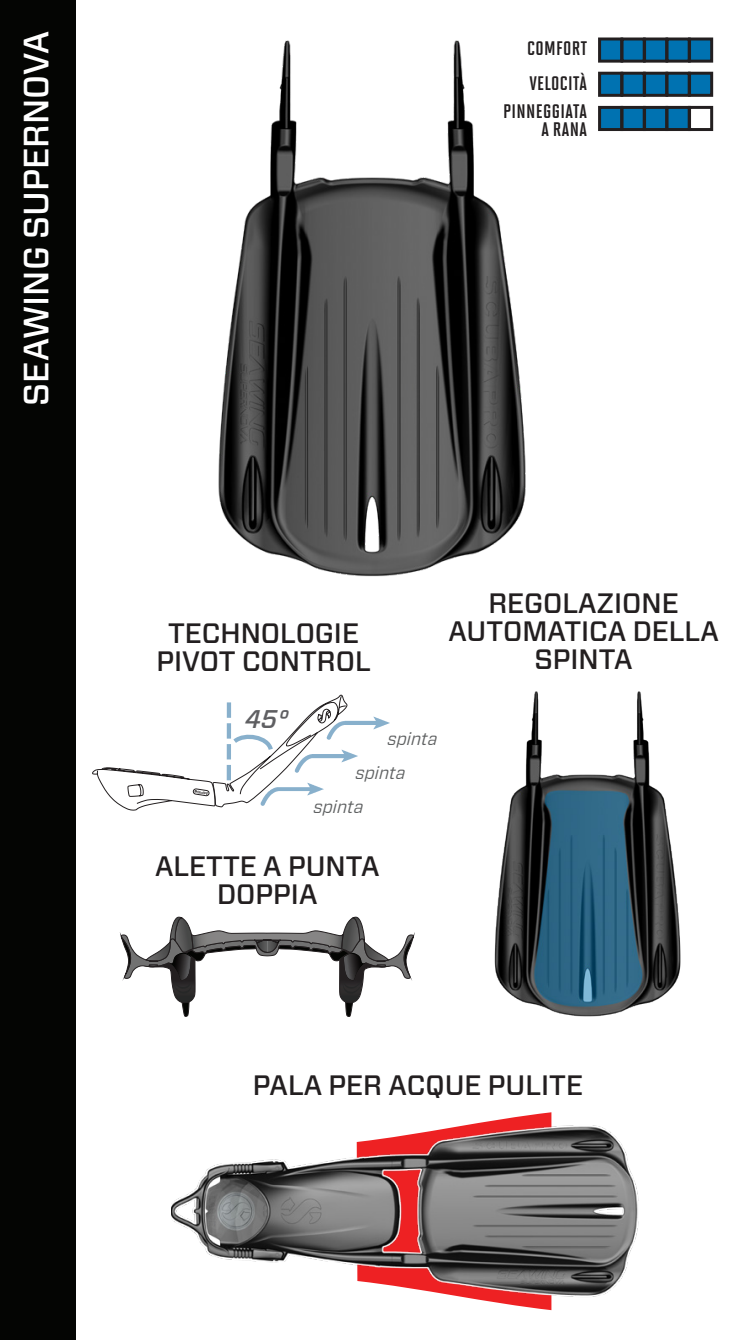
<style>
.page{position:relative;width:745px;height:1340px;background:#fff}
.page>*{position:absolute;margin:0;border:0;box-sizing:border-box;transform-origin:0 0}
.t1{font:500 35px "Forza";color:#fff}
.t2{font:500 28px/28px "Forza";color:#231f20;text-align:center}
.t3{font:italic 500 25.55px "Forza";color:#5f5f62}
.t4{font:700 19.6px/18.2px "Solano Gothic Sc Pro";letter-spacing:.02em;color:#231f20;text-align:right}
.t5{font:italic 17.5px "Forza";color:#5f6162}
</style>
<div class="page">
<img style="left:218px;top:40px;width:308px;height:537px">
<svg style="left:92px;top:694px;width:297px;height:117px"></svg>
<svg style="left:485px;top:1112px;width:66px;height:198px"></svg>
<img style="left:171px;top:1122px;width:468px;height:183px">
<div style="left:599px;top:107px;width:22px;height:22px;background:#0072b1"></div>
<div style="left:597px;top:106px;width:25px;height:25px;border:3px solid #231f20"></div>
<div style="left:621px;top:107px;width:22px;height:22px;background:#0072b1"></div>
<div style="left:620px;top:106px;width:25px;height:25px;border:3px solid #231f20"></div>
<div style="left:644px;top:107px;width:22px;height:22px;background:#0072b1"></div>
<div style="left:642px;top:106px;width:25px;height:25px;border:3px solid #231f20"></div>
<div style="left:666px;top:107px;width:22px;height:22px;background:#0072b1"></div>
<div style="left:665px;top:106px;width:25px;height:25px;border:3px solid #231f20"></div>
<div style="left:687px;top:106px;width:25px;height:25px;border:3px solid #231f20"></div>
<div style="left:599px;top:39px;width:22px;height:22px;background:#0072b1"></div>
<div style="left:597px;top:37px;width:25px;height:26px;border:3px solid #231f20"></div>
<div style="left:621px;top:39px;width:22px;height:22px;background:#0072b1"></div>
<div style="left:620px;top:37px;width:25px;height:26px;border:3px solid #231f20"></div>
<div style="left:644px;top:39px;width:22px;height:22px;background:#0072b1"></div>
<div style="left:642px;top:37px;width:25px;height:26px;border:3px solid #231f20"></div>
<div style="left:666px;top:39px;width:22px;height:22px;background:#0072b1"></div>
<div style="left:665px;top:37px;width:25px;height:26px;border:3px solid #231f20"></div>
<div style="left:689px;top:39px;width:22px;height:22px;background:#0072b1"></div>
<div style="left:687px;top:37px;width:25px;height:26px;border:3px solid #231f20"></div>
<div style="left:599px;top:73px;width:22px;height:22px;background:#0072b1"></div>
<div style="left:597px;top:72px;width:25px;height:25px;border:3px solid #231f20"></div>
<div style="left:621px;top:73px;width:22px;height:22px;background:#0072b1"></div>
<div style="left:620px;top:72px;width:25px;height:25px;border:3px solid #231f20"></div>
<div style="left:644px;top:73px;width:22px;height:22px;background:#0072b1"></div>
<div style="left:642px;top:72px;width:25px;height:25px;border:3px solid #231f20"></div>
<div style="left:666px;top:73px;width:22px;height:22px;background:#0072b1"></div>
<div style="left:665px;top:72px;width:25px;height:25px;border:3px solid #231f20"></div>
<div style="left:689px;top:73px;width:22px;height:22px;background:#0072b1"></div>
<div style="left:687px;top:72px;width:25px;height:25px;border:3px solid #231f20"></div>
<img style="left:494px;top:691px;width:187px;height:326px">
<svg style="left:121px;top:917px;width:292px;height:99px"></svg>
<div style="left:0;top:0;width:75px;height:1339px;background:#040503"></div>
<p class="t1" style="left:13px;top:405px;width:376px;rotate:-90deg">SEAWING SUPERNOVA</p>
<p class="t4" style="left:527px;top:39px;width:61px">COMFORT</p>
<p class="t4" style="left:529px;top:74px;width:59px">VELOCITÀ</p>
<p class="t4" style="left:502px;top:102px;width:85px">PINNEGGIATA<br>A RANA</p>
<p class="t2" style="left:156px;top:619px;width:216px">TECHNOLOGIE<br>PIVOT CONTROL</p>
<p class="t2" style="left:448px;top:589px;width:272px">REGOLAZIONE<br>AUTOMATICA DELLA<br>SPINTA</p>
<p class="t3" style="left:245px;top:702px;width:45px">45°</p>
<p class="t5" style="left:387px;top:727px;width:51px">spinta</p>
<p class="t5" style="left:355px;top:761px;width:51px">spinta</p>
<p class="t5" style="left:313px;top:795px;width:51px">spinta</p>
<p class="t2" style="left:155px;top:852px;width:226px">ALETTE A PUNTA<br>DOPPIA</p>
<p class="t2" style="left:253px;top:1071px;width:331px">PALA PER ACQUE PULITE</p>
</div>
